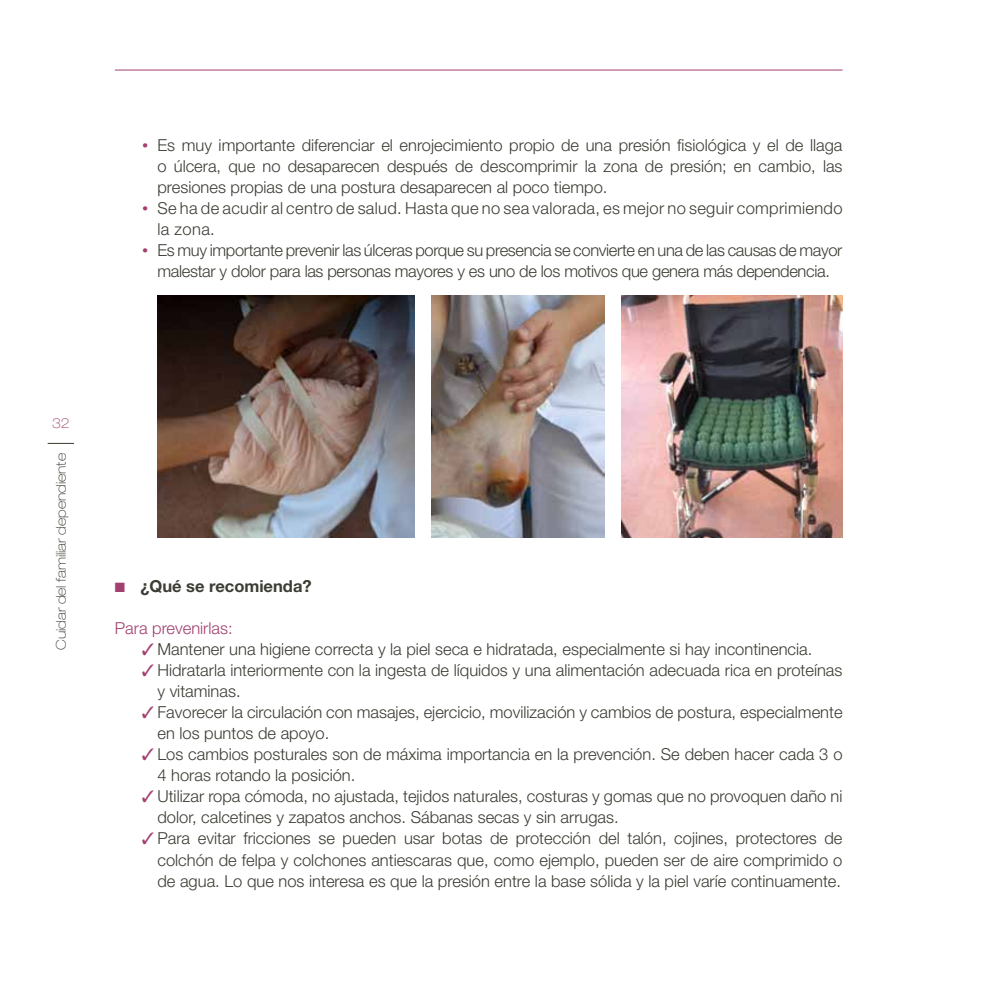
<style>
.page{position:relative;width:983px;height:983px;background:#fff}
.page>*{position:absolute;margin:0;border:0;box-sizing:border-box;transform-origin:0 0}
.t1{font:300 16.5px/21px "Helvetica Neue LT Std";color:#3c3c34}
.t2{font:300 16.5px/21px "Helvetica Neue LT Std";letter-spacing:-.02em;color:#3c3c34;text-align:center}
.t3{font:300 16.5px/21px "Helvetica Neue LT Std";letter-spacing:.02em;color:#3c3c34}
.t4{font:700 16.5px "Helvetica Neue LT Std";color:#3c3c34}
.t5{font:300 16.5px "Helvetica Neue LT Std";color:#a2416f}
.t6{font:100 expanded 13.5px "Helvetica Neue LT Std";color:#3c3c34}
.t7{font:100 expanded 13.5px "Helvetica Neue LT Std";color:#a2416f}
.s1{color:#a2416f}
</style>
<div class="page">
<svg style="left:48px;top:443px;width:26px;height:1px"></svg>
<hr style="left:115px;top:70px;width:727px;height:1px;background:#a2416f">
<img style="left:157px;top:295px;width:257px;height:242px">
<img style="left:431px;top:295px;width:173px;height:242px">
<img style="left:621px;top:295px;width:221px;height:242px">
<p class="t1" style="left:157px;top:134px;width:686px;text-align:justify;text-indent:-16px"><span class="s1">•</span> Es muy importante diferenciar el enrojecimiento propio de una presión fisiológica y el de llaga o úlcera, que no desaparecen después de descomprimir la zona de presión; en cambio, las presiones propias de una postura desaparecen al poco tiempo.</p>
<p class="t3" style="left:157px;top:197px;width:686px;text-indent:-16px"><span class="s1">•</span> Se ha de acudir al centro de salud. Hasta que no sea valorada, es mejor no seguir comprimiendo la zona.</p>
<p class="t2" style="left:142px;top:239px;width:702px"><span class="s1">•</span> Es muy importante prevenir las úlceras porque su presencia se convierte en una de las causas de mayor malestar y dolor para las personas mayores y es uno de los motivos que genera más dependencia.</p>
<p class="t7" style="left:52px;top:415px;width:19px">32</p>
<p class="t6" style="left:53px;top:649px;width:198px;rotate:-90deg">Cuidar del familiar dependiente</p>
<p class="t4" style="left:115px;top:576px;width:198px"><span class="s1">■</span> ¿Qué se recomienda?</p>
<p class="t5" style="left:115px;top:618px;width:119px">Para prevenirlas:</p>
<p class="t1" style="left:142px;top:638px;width:671px"><span class="s1">✓</span> Mantener una higiene correcta y la piel seca e hidratada, especialmente si hay incontinencia.</p>
<p class="t1" style="left:157px;top:659px;width:686px;text-indent:-16px"><span class="s1">✓</span> Hidratarla interiormente con la ingesta de líquidos y una alimentación adecuada rica en proteínas y vitaminas.</p>
<p class="t1" style="left:157px;top:701px;width:686px;text-indent:-16px"><span class="s1">✓</span> Favorecer la circulación con masajes, ejercicio, movilización y cambios de postura, especialmente en los puntos de apoyo.</p>
<p class="t1" style="left:157px;top:743px;width:686px;text-indent:-16px"><span class="s1">✓</span> Los cambios posturales son de máxima importancia en la prevención. Se deben hacer cada 3 o<br>4 horas rotando la posición.</p>
<p class="t1" style="left:157px;top:785px;width:686px;text-indent:-16px"><span class="s1">✓</span> Utilizar ropa cómoda, no ajustada, tejidos naturales, costuras y gomas que no provoquen daño ni dolor, calcetines y zapatos anchos. Sábanas secas y sin arrugas.</p>
<p class="t1" style="left:157px;top:827px;width:686px;text-align:justify;text-indent:-16px"><span class="s1">✓</span> Para evitar fricciones se pueden usar botas de protección del talón, cojines, protectores de colchón de felpa y colchones antiescaras que, como ejemplo, pueden ser de aire comprimido o de agua. Lo que nos interesa es que la presión entre la base sólida y la piel varíe continuamente.</p>
</div>
